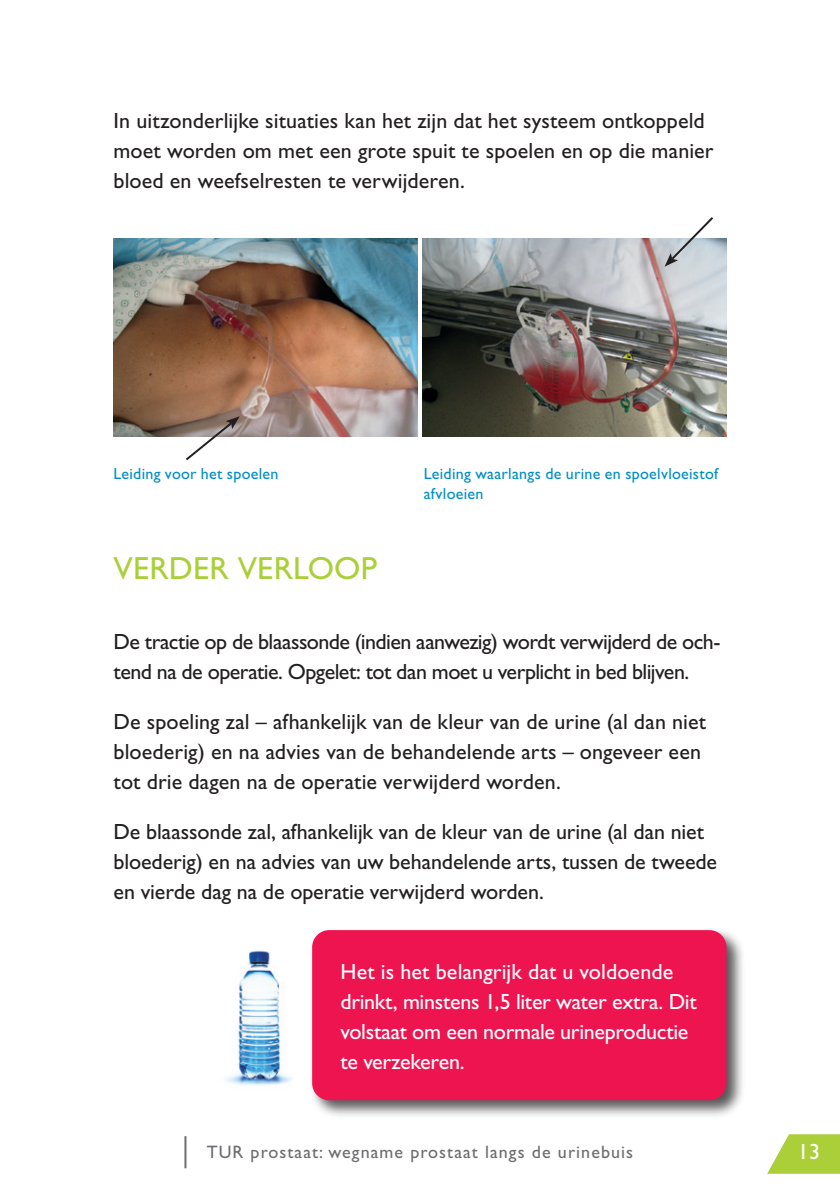
<style>
.page{position:relative;width:840px;height:1191px;background:#fff}
.page>*{position:absolute;margin:0;border:0;box-sizing:border-box;transform-origin:0 0}
.t1{font:32px "Gill Sans Std";letter-spacing:.005em;color:#abcf38}
.t2{font:22px/30px "Gill Sans Std";color:#231f20}
.t3{font:22px/30px "Gill Sans Std";letter-spacing:-.025em;color:#231f20}
.t4{font:22px/30px "Gill Sans Std";letter-spacing:-.01em;color:#fff}
.t5{font:18px "Gill Sans Std";letter-spacing:.06em;color:#6c6d70}
.t6{font:16px/20px "Gill Sans Std";letter-spacing:.015em;color:#008ec4}
</style>
<div class="page">
<svg style="left:767px;top:1134px;width:72px;height:39px"></svg>
<hr style="left:184px;top:1136px;width:2px;height:32px;background:#6c6d70">
<img style="left:113px;top:238px;width:304px;height:199px">
<img style="left:422px;top:238px;width:304px;height:199px">
<svg style="left:183px;top:416px;width:57px;height:45px"></svg>
<svg style="left:664px;top:217px;width:50px;height:50px"></svg>
<div style="left:309px;top:927px;width:435px;height:192px;background:#231f20;opacity:.75"></div>
<div style="left:312px;top:930px;width:414px;height:170px;background:#ed1450;border-radius:17px"></div>
<img style="left:225px;top:950px;width:68px;height:136px">
<p class="t2" style="left:113px;top:106px;width:601px">In uitzonderlijke situaties kan het zijn dat het systeem ontkoppeld moet worden om met een grote spuit te spoelen en op die manier bloed en weefselresten te verwijderen.</p>
<p class="t6" style="left:113px;top:463px;width:166px">Leiding voor het spoelen</p>
<p class="t6" style="left:423px;top:463px;width:296px">Leiding waarlangs de urine en spoelvloeistof afvloeien</p>
<h1 class="t1" style="left:113px;top:549px;width:265px">VERDER VERLOOP</h1>
<p class="t3" style="left:113px;top:626px;width:608px">De tractie op de blaassonde (indien aanwezig) wordt verwijderd de och&shy;tend na de operatie. Opgelet: tot dan moet u verplicht in bed blijven.</p>
<p class="t2" style="left:113px;top:706px;width:593px">De spoeling zal – afhankelijk van de kleur van de urine (al dan niet bloederig) en na advies van de behandelende arts – ongeveer een tot drie dagen na de operatie verwijderd worden.</p>
<p class="t2" style="left:113px;top:816px;width:604px">De blaassonde zal, afhankelijk van de kleur van de urine (al dan niet bloederig) en na advies van uw behandelende arts, tussen de tweede en vierde dag na de operatie verwijderd worden.</p>
<p class="t4" style="left:340px;top:956px;width:357px">Het is het belangrijk dat u voldoende drinkt, minstens 1,5 liter water extra. Dit volstaat om een normale urineproductie te verzekeren.</p>
<p class="t5" style="left:207px;top:1141px;width:427px">TUR prostaat: wegname prostaat langs de urinebuis</p>
<p class="t4" style="left:797px;top:1136px;width:23px">13</p>
</div>
